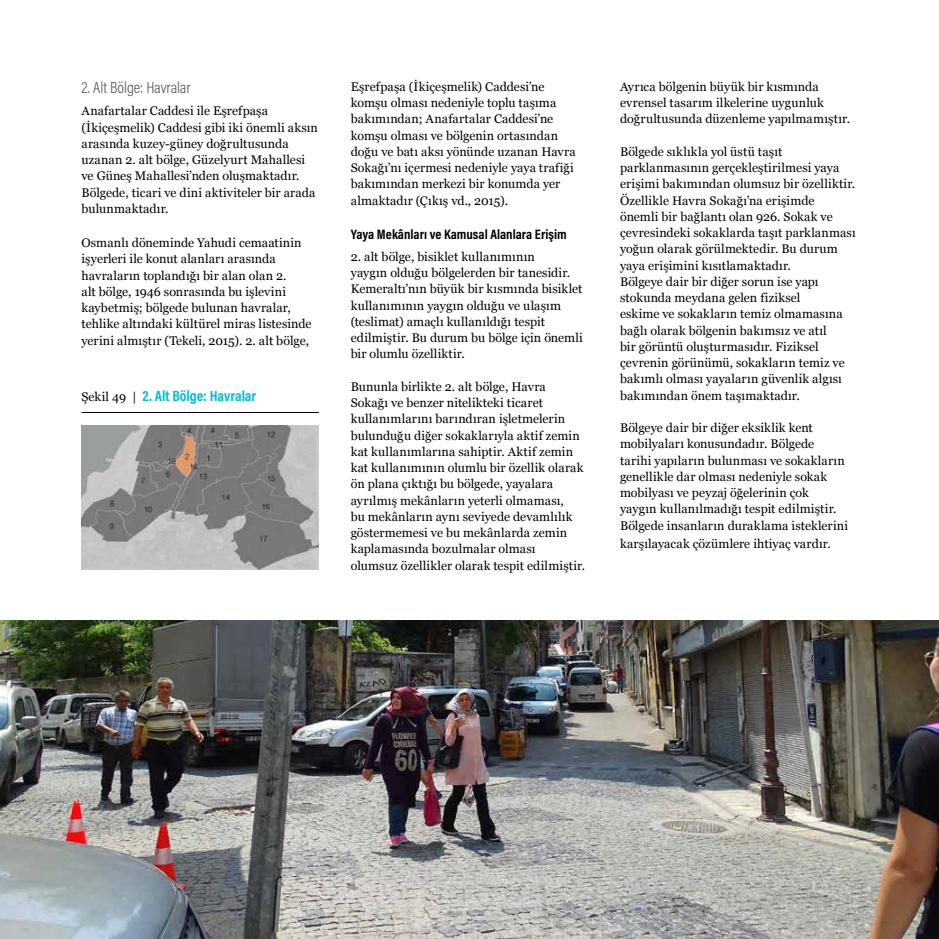
<style>
.page{position:relative;width:939px;height:939px;background:#fff}
.page>*{position:absolute;margin:0;border:0;box-sizing:border-box;transform-origin:0 0}
.t1{font:300 16.25px "Acumin Pro Cond";letter-spacing:-.005em;color:#58595b}
.t2{font:700 15px "Acumin Pro Cond";color:#06bbd6}
.t3{font:700 13.75px "Acumin Pro Cond";color:#000}
.t4{font:12.5px/16.2px "Georgia";letter-spacing:.01em;color:#000}
.s1{font-family:"Georgia";font-weight:400;font-size:12.5px;color:#000}
</style>
<div class="page">
<hr style="left:81px;top:412px;width:238px;height:1px;background:#000">
<img style="left:81px;top:426px;width:238px;height:144px">
<img style="left:0;top:620px;width:939px;height:319px">
<h1 class="t1" style="left:81px;top:77px;width:111px">2. Alt Bölge: Havralar</h1>
<p class="t4" style="left:81px;top:102px;width:238px">Anafartalar Caddesi ile Eşrefpaşa (İkiçeşmelik) Caddesi gibi iki önemli aksın arasında kuzey-güney doğrultusunda uzanan 2. alt bölge, Güzelyurt Mahallesi ve Güneş Mahallesi’nden oluşmaktadır.<br>Bölgede, ticari ve dini aktiviteler bir arada bulunmaktadır.</p>
<p class="t4" style="left:81px;top:234px;width:232px">Osmanlı döneminde Yahudi cemaatinin işyerleri ile konut alanları arasında havraların toplandığı bir alan olan 2.<br>alt bölge, 1946 sonrasında bu işlevini kaybetmiş; bölgede bulunan havralar, tehlike altındaki kültürel miras listesinde yerini almıştır (Tekeli, 2015). 2. alt bölge,</p>
<p class="t2" style="left:81px;top:386px;width:176px"><span class="s1">Şekil 49 |</span> 2. Alt Bölge: Havralar</p>
<p class="t4" style="left:351px;top:78px;width:227px">Eşrefpaşa (İkiçeşmelik) Caddesi’ne komşu olması nedeniyle toplu taşıma bakımından; Anafartalar Caddesi’ne komşu olması ve bölgenin ortasından doğu ve batı aksı yönünde uzanan Havra Sokağı’nı içermesi nedeniyle yaya trafiği bakımından merkezi bir konumda yer almaktadır (Çıkış vd., 2015).</p>
<p class="t3" style="left:351px;top:225px;width:218px">Yaya Mekânları ve Kamusal Alanlara Erişim</p>
<p class="t4" style="left:351px;top:248px;width:234px">2. alt bölge, bisiklet kullanımının<br>yaygın olduğu bölgelerden bir tanesidir.<br>Kemeraltı’nın büyük bir kısmında bisiklet kullanımının yaygın olduğu ve ulaşım (teslimat) amaçlı kullanıldığı tespit edilmiştir. Bu durum bu bölge için önemli bir olumlu özelliktir.</p>
<p class="t4" style="left:351px;top:378px;width:236px">Bununla birlikte 2. alt bölge, Havra Sokağı ve benzer nitelikteki ticaret kullanımlarını barındıran işletmelerin bulunduğu diğer sokaklarıyla aktif zemin kat kullanımlarına sahiptir. Aktif zemin kat kullanımının olumlu bir özellik olarak ön plana çıktığı bu bölgede, yayalara ayrılmış mekânların yeterli olmaması,<br>bu mekânların aynı seviyede devamlılık göstermemesi ve bu mekânlarda zemin kaplamasında bozulmalar olması olumsuz özellikler olarak tespit edilmiştir.</p>
<p class="t4" style="left:620px;top:78px;width:231px">Ayrıca bölgenin büyük bir kısmında evrensel tasarım ilkelerine uygunluk doğrultusunda düzenleme yapılmamıştır.</p>
<p class="t4" style="left:620px;top:143px;width:237px">Bölgede sıklıkla yol üstü taşıt parklanmasının gerçekleştirilmesi yaya erişimi bakımından olumsuz bir özelliktir.<br>Özellikle Havra Sokağı’na erişimde önemli bir bağlantı olan 926. Sokak ve çevresindeki sokaklarda taşıt parklanması yoğun olarak görülmektedir. Bu durum yaya erişimini kısıtlamaktadır.<br>Bölgeye dair bir diğer sorun ise yapı stokunda meydana gelen fiziksel<br>eskime ve sokakların temiz olmamasına bağlı olarak bölgenin bakımsız ve atıl<br>bir görüntü oluşturmasıdır. Fiziksel çevrenin görünümü, sokakların temiz ve bakımlı olması yayaların güvenlik algısı bakımından önem taşımaktadır.</p>
<p class="t4" style="left:620px;top:419px;width:230px">Bölgeye dair bir diğer eksiklik kent mobilyaları konusundadır. Bölgede tarihi yapıların bulunması ve sokakların genellikle dar olması nedeniyle sokak mobilyası ve peyzaj öğelerinin çok yaygın kullanılmadığı tespit edilmiştir.<br>Bölgede insanların duraklama isteklerini</p>
<p class="t4" style="left:620px;top:536px;width:212px">karşılayacak çözümlere ihtiyaç vardır.</p>
</div>
